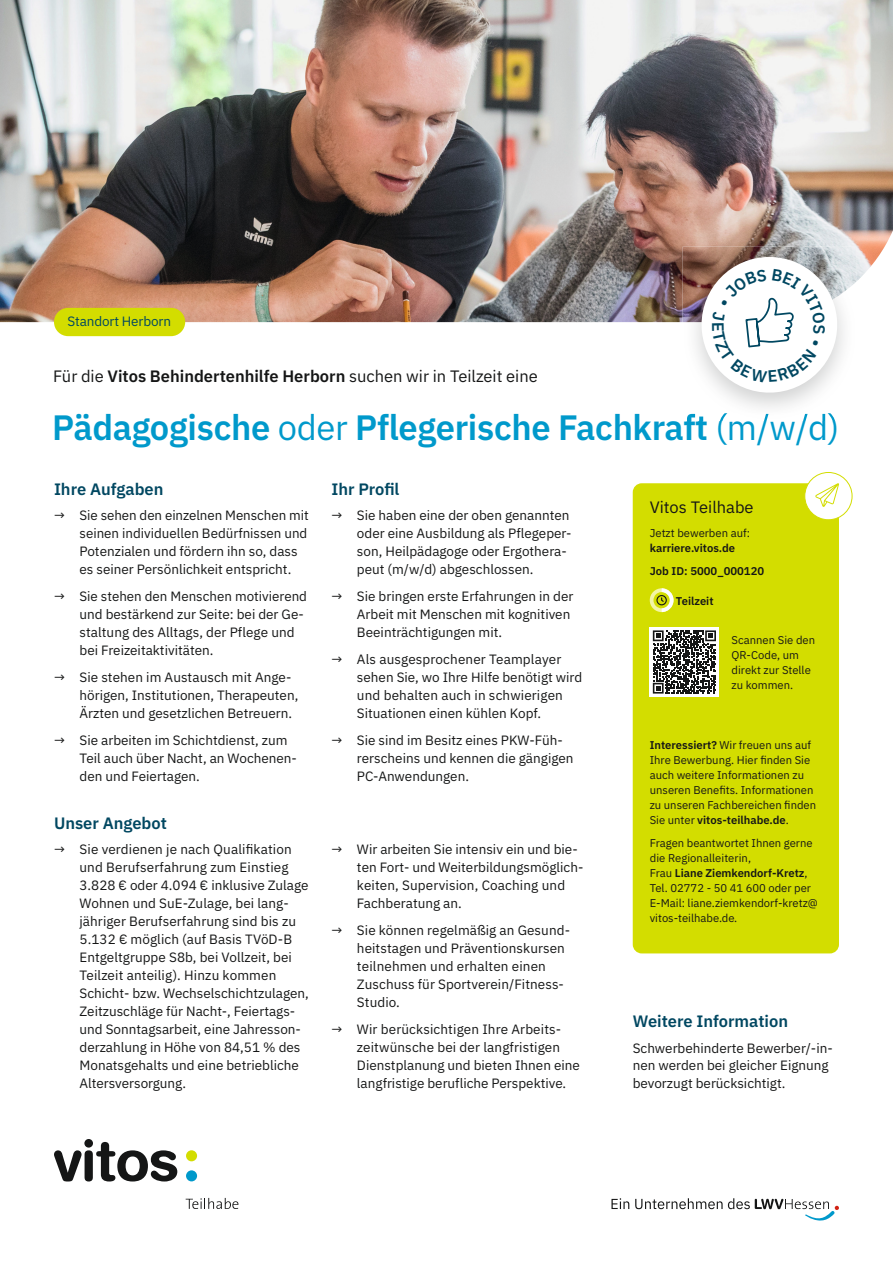
<style>
.page{position:relative;width:893px;height:1263px;background:#fff}
.page>*{position:absolute;margin:0;border:0;box-sizing:border-box;transform-origin:0 0}
.t1{font:600 35.25px "IBM Plex Sans";letter-spacing:-.01em;color:#0099cb}
.t2{font:16.5px "IBM Plex Sans";color:#151616}
.t3{font:600 16.5px "IBM Plex Sans";color:#004761}
.t4{font:13.5px/18px "IBM Plex Sans";color:#151616}
.t5{font:13.5px "IBM Plex Sans";letter-spacing:-.01em;color:#004761}
.t6{font:11.25px/15px "IBM Plex Sans";color:#151616}
.t7{font:600 11.25px/23.5px "IBM Plex Sans";color:#151616}
.s1{font-weight:600}
.s2{font-weight:400}
</style>
<div class="page">
<img style="left:0;top:0;width:893px;height:322px">
<img style="left:683px;top:247px;width:173px;height:75px">
<img style="left:687px;top:414px;width:17px;height:6px">
<img style="left:720px;top:413px;width:115px;height:7px">
<svg style="left:611px;top:1198px;width:18px;height:11px"></svg>
<svg style="left:635px;top:1198px;width:204px;height:22px"></svg>
<div style="left:54px;top:308px;width:131px;height:28px;background:#d3dd00;border-radius:14px"></div>
<svg style="left:186px;top:1198px;width:52px;height:11px"></svg>
<div style="left:186px;top:1150px;width:11px;height:11px;background:#d3dd00;border-radius:50%"></div>
<div style="left:186px;top:1170px;width:11px;height:11px;background:#0099cb;border-radius:50%"></div>
<svg style="left:54px;top:1139px;width:123px;height:42px"></svg>
<div style="left:633px;top:483px;width:206px;height:470px;background:#d3dd00;border-radius:9px"></div>
<div style="left:805px;top:472px;width:47px;height:48px;background:#fff;border-radius:50%"></div>
<div style="left:804px;top:472px;width:48px;height:48px;border:1px solid #d3dd00;border-radius:50%"></div>
<svg style="left:815px;top:483px;width:24px;height:24px"></svg>
<svg style="left:650px;top:588px;width:24px;height:25px"></svg>
<div style="left:650px;top:627px;width:69px;height:70px;background:#fff"></div>
<svg style="left:653px;top:630px;width:63px;height:64px"></svg>
<svg style="left:698px;top:253px;width:143px;height:143px"></svg>
<p class="t5" style="left:67px;top:311px;width:105px">Standort Herborn</p>
<p class="t2" style="left:53px;top:363px;width:486px">Für die <span class="s1">Vitos Behindertenhilfe Herborn</span> suchen wir in Teilzeit eine</p>
<h1 class="t1" style="left:52px;top:400px;width:789px">Pädagogische <span class="s2">oder</span> Pflegerische Fachkraft <span class="s2">(m/w/d)</span></h1>
<p class="t3" style="left:54px;top:476px;width:111px">Ihre Aufgaben</p>
<p class="t4" style="left:80px;top:505px;width:231px;text-indent:-26px">→ Sie sehen den einzelnen Menschen mit seinen individuellen Bedürfnissen und Potenzialen und fördern ihn so, dass es seiner Persönlichkeit entspricht.</p>
<p class="t4" style="left:80px;top:586px;width:229px;text-indent:-26px">→ Sie stehen den Menschen motivierend und bestärkend zur Seite: bei der Ge&shy;staltung des Alltags, der Pflege und bei Freizeitaktivitäten.</p>
<p class="t4" style="left:80px;top:667px;width:220px;text-indent:-26px">→ Sie stehen im Austausch mit Ange&shy;hörigen, Institutionen, Therapeuten,<br>Ärzten und gesetzlichen Betreuern.</p>
<p class="t4" style="left:80px;top:730px;width:219px;text-indent:-26px">→ Sie arbeiten im Schichtdienst, zum<br>Teil auch über Nacht, an Wochenen&shy;den und Feiertagen.</p>
<p class="t3" style="left:54px;top:810px;width:114px">Unser Angebot</p>
<p class="t4" style="left:80px;top:839px;width:231px;text-indent:-26px">→ Sie verdienen je nach Qualifikation und Berufserfahrung zum Einstieg 3.828 € oder 4.094 € inklusive Zulage Wohnen und SuE-Zulage, bei lang&shy;jähriger Berufserfahrung sind bis zu 5.132 € möglich (auf Basis TVöD-B Entgeltgruppe S8b, bei Vollzeit, bei Teilzeit anteilig). Hinzu kommen Schicht- bzw. Wechselschichtzulagen, Zeitzuschläge für Nacht-, Feiertags&shy;und Sonntagsarbeit, eine Jahresson&shy;derzahlung in Höhe von 84,51 % des Monatsgehalts und eine betriebliche Altersversorgung.</p>
<p class="t3" style="left:331px;top:476px;width:70px">Ihr Profil</p>
<p class="t4" style="left:357px;top:505px;width:216px;text-indent:-26px">→ Sie haben eine der oben genannten oder eine Ausbildung als Pflegeper&shy;son, Heilpädagoge oder Ergothera&shy;peut (m/w/d) abgeschlossen.</p>
<p class="t4" style="left:357px;top:586px;width:218px;text-indent:-26px">→ Sie bringen erste Erfahrungen in der<br>Arbeit mit Menschen mit kognitiven<br>Beeinträchtigungen mit.</p>
<p class="t4" style="left:357px;top:649px;width:227px;text-indent:-26px">→ Als ausgesprochener Teamplayer sehen Sie, wo Ihre Hilfe benötigt wird und behalten auch in schwierigen Situationen einen kühlen Kopf.</p>
<p class="t4" style="left:357px;top:730px;width:218px;text-indent:-26px">→ Sie sind im Besitz eines PKW-Füh&shy;rerscheins und kennen die gängigen<br>PC-Anwendungen.</p>
<p class="t4" style="left:357px;top:839px;width:228px;text-indent:-26px">→ Wir arbeiten Sie intensiv ein und bie&shy;ten Fort- und Weiterbildungsmöglich&shy;keiten, Supervision, Coaching und<br>Fachberatung an.</p>
<p class="t4" style="left:357px;top:920px;width:215px;text-indent:-26px">→ Sie können regelmäßig an Gesund&shy;heitstagen und Präventionskursen teilnehmen und erhalten einen<br>Zuschuss für Sportverein/Fitness-<br>Studio.</p>
<p class="t4" style="left:357px;top:1019px;width:224px;text-indent:-26px">→ Wir berücksichtigen Ihre Arbeits&shy;zeitwünsche bei der langfristigen Dienstplanung und bieten Ihnen eine langfristige berufliche Perspektive.</p>
<p class="t2" style="left:650px;top:495px;width:105px">Vitos Teilhabe</p>
<p class="t6" style="left:650px;top:524px;width:102px">Jetzt bewerben auf:</p>
<p class="t7" style="left:650px;top:535px;width:116px">karriere.vitos.de<br>Job ID: 5000_000120</p>
<p class="t7" style="left:676px;top:588px;width:39px">Teilzeit</p>
<p class="t6" style="left:732px;top:631px;width:85px">Scannen Sie den<br>QR-Code, um direkt zur Stelle zu kommen.</p>
<p class="t6" style="left:650px;top:736px;width:168px"><span class="s1">Interessiert?</span> Wir freuen uns auf<br>Ihre Bewerbung. Hier finden Sie auch weitere Informationen zu unseren Benefits. Informationen zu unseren Fachbereichen finden<br>Sie unter <span class="s1">vitos-teilhabe.de</span>.</p>
<p class="t6" style="left:650px;top:835px;width:170px">Fragen beantwortet Ihnen gerne die Regionalleiterin,<br>Frau <span class="s1">Liane Ziemkendorf-Kretz</span>,<br>Tel. 02772 - 50 41 600 oder per<br>E-Mail: liane.ziemkendorf-kretz@ vitos-teilhabe.de.</p>
<p class="t3" style="left:633px;top:1008px;width:157px">Weitere Information</p>
<p class="t4" style="left:633px;top:1037px;width:202px">Schwerbehinderte Bewerber/-in&shy;nen werden bei gleicher Eignung bevorzugt berücksichtigt.</p>
</div>
